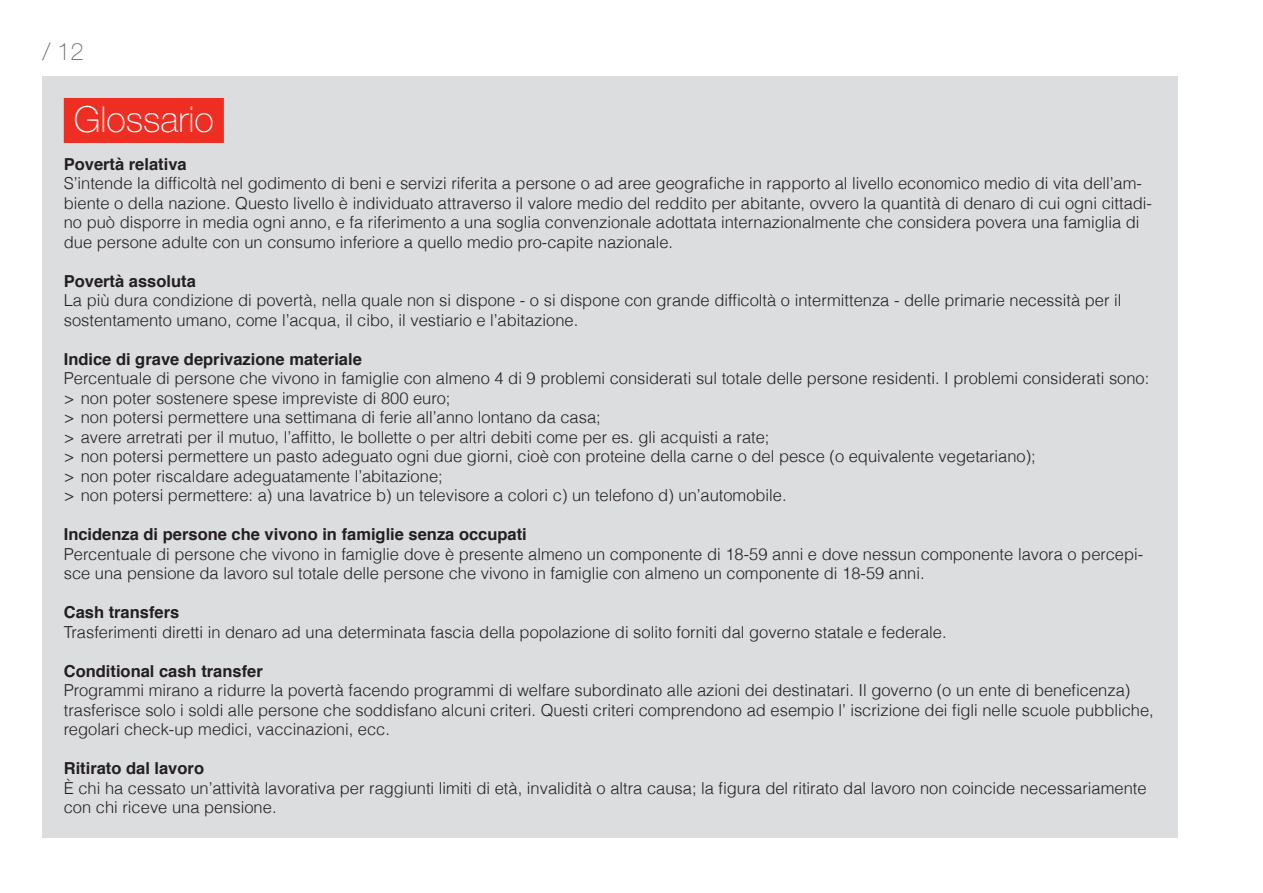
<style>
.page{position:relative;width:1263px;height:893px;background:#fff}
.page>*{position:absolute;margin:0;border:0;box-sizing:border-box;transform-origin:0 0}
.t1{font:100 36px "Helvetica Neue LT Std";color:#fff}
.t2{font:100 24px "Helvetica Neue LT Std";color:#6c6d70}
.t3{font:300 16.5px/19.5px "Helvetica";color:#231f20}
.t4{font:700 16.5px "Helvetica";color:#231f20}
</style>
<div class="page">
<div style="left:43px;top:77px;width:1135px;height:761px;background:#dcdddf"></div>
<div style="left:64px;top:98px;width:160px;height:45px;background:#ee2e22"></div>
<h2 class="t2" style="left:43px;top:37px;width:43px">/ 12</h2>
<h1 class="t1" style="left:74px;top:99px;width:142px">Glossario</h1>
<p class="t4" style="left:64px;top:151px;width:124px">Povertà relativa</p>
<p class="t3" style="left:64px;top:173px;width:1090px">S’intende la difficoltà nel godimento di beni e servizi riferita a persone o ad aree geografiche in rapporto al livello economico medio di vita dell’am&shy;biente o della nazione. Questo livello è individuato attraverso il valore medio del reddito per abitante, ovvero la quantità di denaro di cui ogni cittadi&shy;no può disporre in media ogni anno, e fa riferimento a una soglia convenzionale adottata internazionalmente che considera povera una famiglia di due persone adulte con un consumo inferiore a quello medio pro-capite nazionale.</p>
<p class="t4" style="left:64px;top:268px;width:134px">Povertà assoluta</p>
<p class="t3" style="left:64px;top:290px;width:1059px">La più dura condizione di povertà, nella quale non si dispone - o si dispone con grande difficoltà o intermittenza - delle primarie necessità per il sostentamento umano, come l’acqua, il cibo, il vestiario e l’abitazione.</p>
<p class="t4" style="left:64px;top:346px;width:300px">Indice di grave deprivazione materiale</p>
<p class="t3" style="left:64px;top:368px;width:1087px">Percentuale di persone che vivono in famiglie con almeno 4 di 9 problemi considerati sul totale delle persone residenti. I problemi considerati sono: &gt; non poter sostenere spese impreviste di 800 euro;<br>&gt; non potersi permettere una settimana di ferie all’anno lontano da casa;<br>&gt; avere arretrati per il mutuo, l’affitto, le bollette o per altri debiti come per es. gli acquisti a rate;<br>&gt; non potersi permettere un pasto adeguato ogni due giorni, cioè con proteine della carne o del pesce (o equivalente vegetariano);<br>&gt; non poter riscaldare adeguatamente l’abitazione;<br>&gt; non potersi permettere: a) una lavatrice b) un televisore a colori c) un telefono d) un’automobile.</p>
<p class="t4" style="left:64px;top:521px;width:465px">Incidenza di persone che vivono in famiglie senza occupati</p>
<p class="t3" style="left:64px;top:544px;width:1081px">Percentuale di persone che vivono in famiglie dove è presente almeno un componente di 18-59 anni e dove nessun componente lavora o percepi&shy;sce una pensione da lavoro sul totale delle persone che vivono in famiglie con almeno un componente di 18-59 anni.</p>
<p class="t4" style="left:64px;top:599px;width:117px">Cash transfers</p>
<p class="t3" style="left:64px;top:622px;width:884px">Trasferimenti diretti in denaro ad una determinata fascia della popolazione di solito forniti dal governo statale e federale.</p>
<p class="t4" style="left:64px;top:658px;width:200px">Conditional cash transfer</p>
<p class="t3" style="left:64px;top:681px;width:1091px">Programmi mirano a ridurre la povertà facendo programmi di welfare subordinato alle azioni dei destinatari. Il governo (o un ente di beneficenza) trasferisce solo i soldi alle persone che soddisfano alcuni criteri. Questi criteri comprendono ad esempio l’ iscrizione dei figli nelle scuole pubbliche, regolari check-up medici, vaccinazioni, ecc.</p>
<p class="t4" style="left:64px;top:755px;width:142px">Ritirato dal lavoro</p>
<p class="t3" style="left:64px;top:778px;width:1084px">È chi ha cessato un’attività lavorativa per raggiunti limiti di età, invalidità o altra causa; la figura del ritirato dal lavoro non coincide necessariamente con chi riceve una pensione.</p>
</div>
